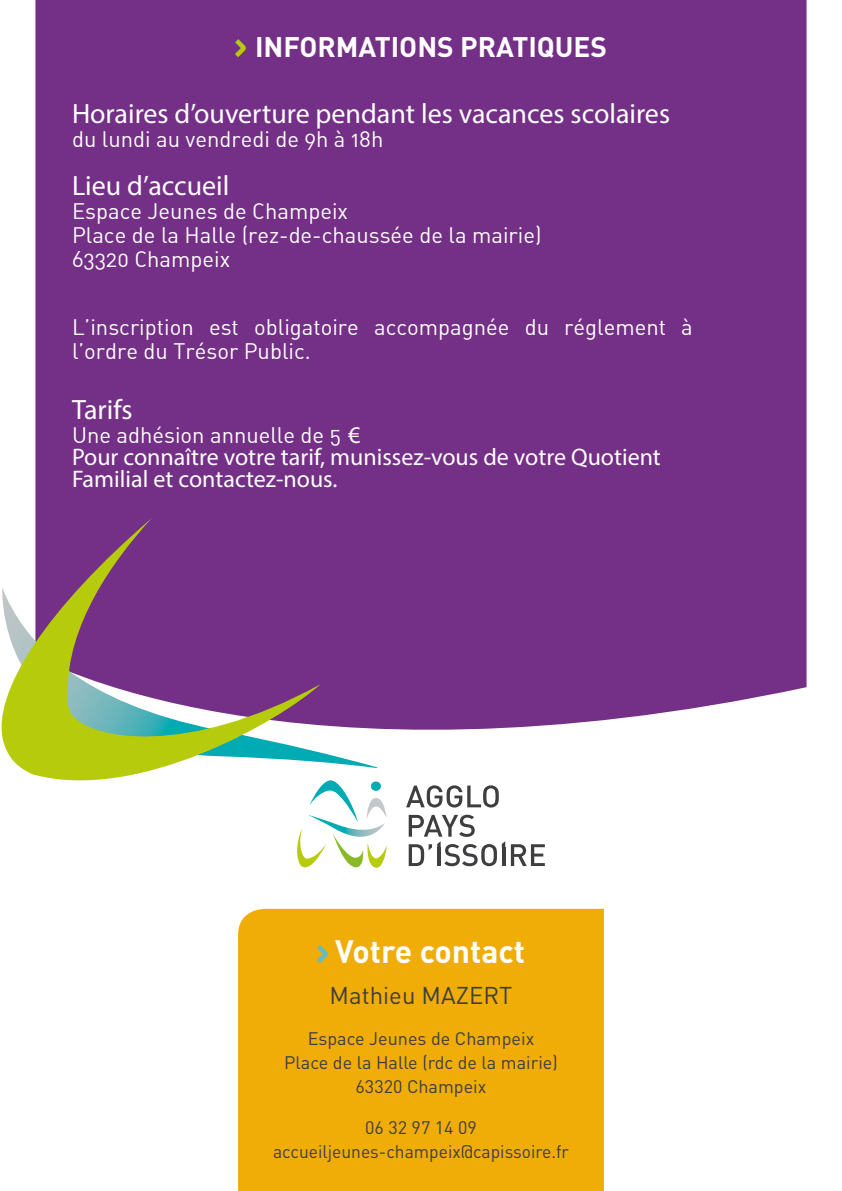
<style>
.page{position:relative;width:842px;height:1191px;background:#fff}
.page>*{position:absolute;margin:0;border:0;box-sizing:border-box;transform-origin:0 0}
.t1{font:700 32px "DIN";color:#fff}
.t2{font:28px "Myriad Pro";color:#fff}
.t3{font:700 28px "DIN";color:#fff}
.t4{font:24px/22px "Myriad Pro";color:#fff}
.t5{font:24px "DIN";color:#3e3d40}
.t6{font:22px/24px "DIN Alternate";color:#fff}
.t7{font:18px/24px "DIN";color:#3e3d40;text-align:center}
.s1{font-family:"Myriad Pro";font-size:24px}
</style>
<div class="page">
<div style="left:35px;top:0;width:771px;height:768px;background:#742f86"></div>
<svg style="left:406px;top:785px;width:93px;height:22px"></svg>
<svg style="left:511px;top:844px;width:34px;height:22px"></svg>
<svg style="left:409px;top:814px;width:96px;height:52px"></svg>
<svg style="left:297px;top:780px;width:90px;height:88px"></svg>
<svg style="left:235px;top:39px;width:11px;height:18px"></svg>
<div style="left:238px;top:909px;width:366px;height:282px;background:#f0ad08"></div>
<svg style="left:317px;top:945px;width:11px;height:18px"></svg>
<svg style="left:320px;top:587px;width:57px;height:181px"></svg>
<svg style="left:1px;top:518px;width:319px;height:285px;fill:#742f86"></svg>
<p class="t3" style="left:255px;top:29px;width:353px">INFORMATIONS PRATIQUES</p>
<p class="t2" style="left:72px;top:96px;width:600px">Horaires d’ouverture pendant les vacances scolaires</p>
<p class="t6" style="left:72px;top:126px;width:313px">du lundi au vendredi de 9h à 18h</p>
<p class="t2" style="left:72px;top:168px;width:159px">Lieu d’accueil</p>
<p class="t6" style="left:72px;top:198px;width:471px">Espace Jeunes de Champeix<br>Place de la Halle (rez-de-chaussée de la mairie)<br>63320 Champeix</p>
<p class="t6" style="left:72px;top:314px;width:622px">L’inscription est obligatoire accompagnée du réglement à l’ordre du Trésor Public.</p>
<p class="t2" style="left:72px;top:392px;width:62px">Tarifs</p>
<p class="t6" style="left:72px;top:422px;width:290px">Une adhésion annuelle de 5 <span class="s1">€</span></p>
<p class="t4" style="left:72px;top:445px;width:590px">Pour connaître votre tarif, munissez-vous de votre Quotient<br>Familial et contactez-nous.</p>
<h1 class="t1" style="left:335px;top:930px;width:191px">Votre contact</h1>
<p class="t5" style="left:330px;top:980px;width:184px">Mathieu MAZERT</p>
<p class="t7" style="left:284px;top:1026px;width:275px">Espace Jeunes de Champeix<br>Place de la Halle (rdc de la mairie)<br>63320 Champeix</p>
<p class="t7" style="left:273px;top:1115px;width:297px">06 32 97 14 09 accueiljeunes-champeix@capissoire.fr</p>
</div>
